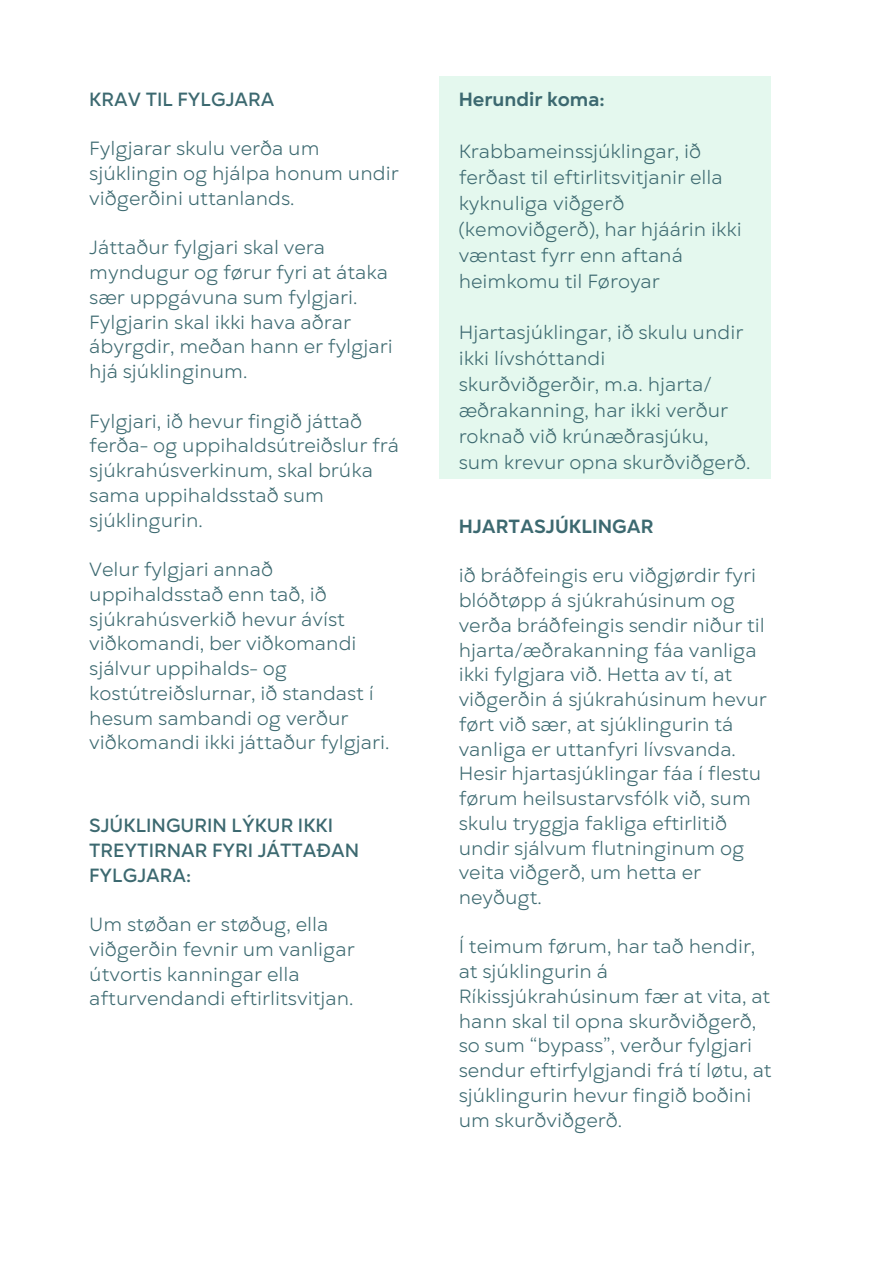
<style>
.page{position:relative;width:893px;height:1264px;background:#fff}
.page>*{position:absolute;margin:0;border:0;box-sizing:border-box;transform-origin:0 0}
.t1{font:19.05px/24.8px "Gogh";color:#3c6970}
.t2{font:500 19.05px/24.8px "Gogh";color:#3c6970}
.t3{font:700 19.05px "Gogh";color:#3c6970}
</style>
<div class="page">
<div style="left:438px;top:76px;width:332px;height:402px;background:#e4f8ee"></div>
<p class="t2" style="left:89px;top:87px;width:187px">KRAV TIL FYLGJARA</p>
<p class="t1" style="left:89px;top:137px;width:311px">Fylgjarar skulu verða um sjúklingin og hjálpa honum undir viðgerðini uttanlands.</p>
<p class="t1" style="left:89px;top:235px;width:305px">Játtaður fylgjari skal vera myndugur og førur fyri at átaka sær uppgávuna sum fylgjari.<br>Fylgjarin skal ikki hava aðrar ábyrgdir, meðan hann er fylgjari hjá sjúklinginum.</p>
<p class="t1" style="left:89px;top:409px;width:311px">Fylgjari, ið hevur fingið játtað ferða- og uppihaldsútreiðslur frá sjúkrahúsverkinum, skal brúka sama uppihaldsstað sum sjúklingurin.</p>
<p class="t1" style="left:89px;top:557px;width:302px">Velur fylgjari annað uppihaldsstað enn tað, ið sjúkrahúsverkið hevur ávíst viðkomandi, ber viðkomandi sjálvur uppihalds- og kostútreiðslurnar, ið standast í hesum sambandi og verður viðkomandi ikki játtaður fylgjari.</p>
<p class="t2" style="left:89px;top:813px;width:271px">SJÚKLINGURIN LÝKUR IKKI<br>TREYTIRNAR FYRI JÁTTAÐAN<br>FYLGJARA:</p>
<p class="t1" style="left:89px;top:912px;width:267px">Um støðan er støðug, ella viðgerðin fevnir um vanligar útvortis kanningar ella afturvendandi eftirlitsvitjan.</p>
<p class="t3" style="left:458px;top:87px;width:148px">Herundir koma:</p>
<p class="t1" style="left:458px;top:139px;width:284px;line-height:25.8px">Krabbameinssjúklingar, ið ferðast til eftirlitsvitjanir ella kyknuliga viðgerð (kemoviðgerð), har hjáárin ikki væntast fyrr enn aftaná heimkomu til Føroyar</p>
<p class="t1" style="left:458px;top:320px;width:293px;line-height:25.8px">Hjartasjúklingar, ið skulu undir ikki lívshóttandi skurðviðgerðir, m.a. hjarta/ æðrakanning, har ikki verður roknað við krúnæðrasjúku, sum krevur opna skurðviðgerð.</p>
<p class="t3" style="left:458px;top:513px;width:196px">HJARTASJÚKLINGAR</p>
<p class="t1" style="left:458px;top:563px;width:309px">ið bráðfeingis eru viðgjørdir fyri blóðtøpp á sjúkrahúsinum og verða bráðfeingis sendir niður til hjarta/æðrakanning fáa vanliga ikki fylgjara við. Hetta av tí, at viðgerðin á sjúkrahúsinum hevur ført við sær, at sjúklingurin tá vanliga er uttanfyri lívsvanda.<br>Hesir hjartasjúklingar fáa í flestu førum heilsustarvsfólk við, sum skulu tryggja fakliga eftirlitið undir sjálvum flutninginum og veita viðgerð, um hetta er neyðugt.</p>
<p class="t1" style="left:458px;top:934px;width:314px">Í teimum førum, har tað hendir, at sjúklingurin á<br>Ríkissjúkrahúsinum fær at vita, at hann skal til opna skurðviðgerð, so sum “bypass”, verður fylgjari sendur eftirfylgjandi frá tí løtu, at sjúklingurin hevur fingið boðini um skurðviðgerð.</p>
</div>
